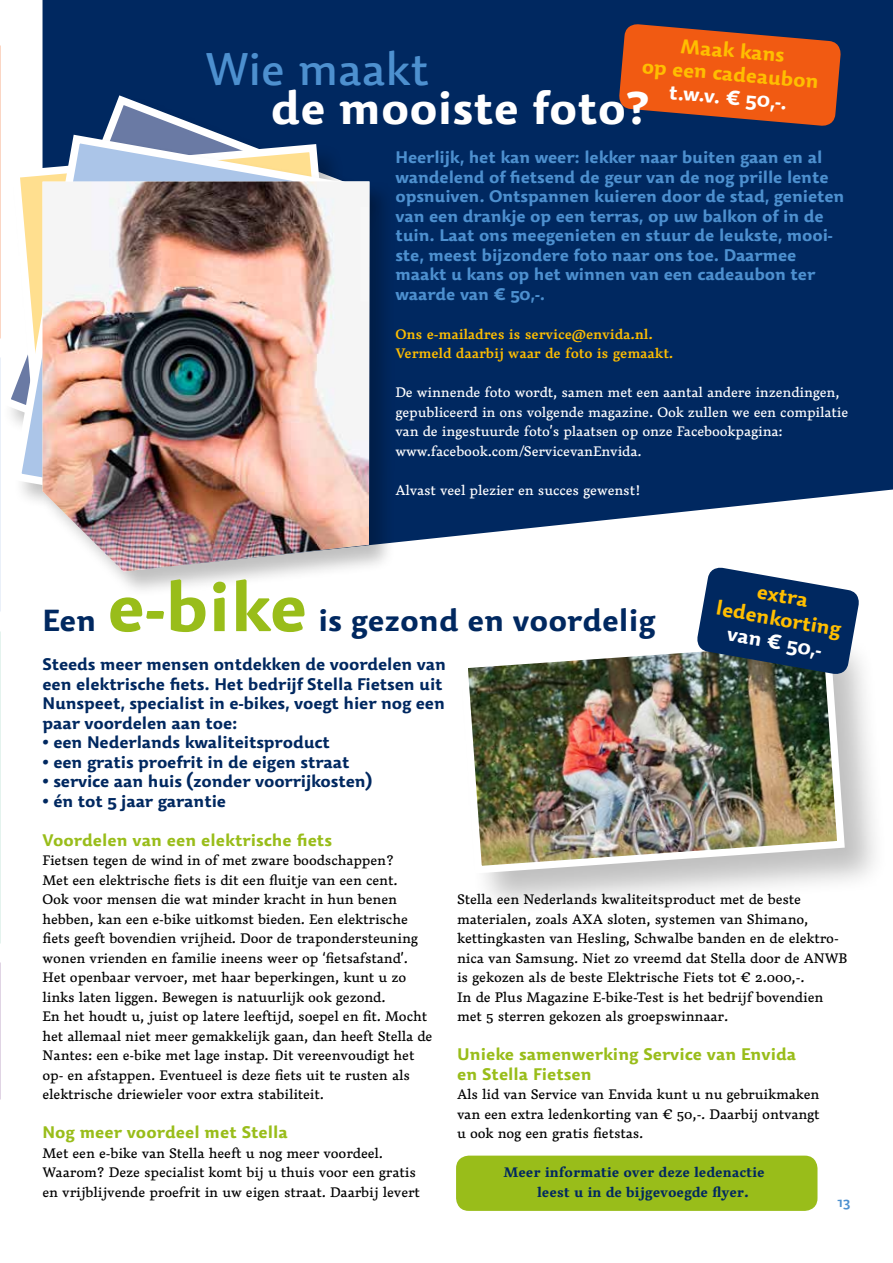
<style>
.page{position:relative;width:893px;height:1263px;background:#fff}
.page>*{position:absolute;margin:0;border:0;box-sizing:border-box;transform-origin:0 0}
.t1{font:700 67.5px "Dederon SDOT";color:#99bd1a}
.t2{font:700 45px "Dederon SDOT";color:#fff}
.t3{font:500 45px "Dederon SDOT";color:#4d90cf}
.t4{font:700 30px "Dederon SDOT";color:#002860}
.t5{font:700 19.8px/23.4px "Dederon SDOT";color:#ffbe00;text-align:center}
.t6{font:700 19.8px "Dederon SDOT";color:#fff}
.t7{font:700 16.5px/19.5px "Dederon SDOT";letter-spacing:-.01em;color:#4d90cf}
.t8{font:700 16.5px/19.5px "Dederon SDOT";letter-spacing:-.01em;color:#002860}
.t9{font:700 16.5px/19.5px "Dederon SDOT";color:#99bd1a}
.t10{font:500 13.5px/19.5px "Dederon DOT";letter-spacing:-.01em;color:#000}
.t11{font:500 13.5px/19.5px "Dederon DOT";letter-spacing:-.01em;color:#fff}
.t12{font:600 13.5px/19.5px "Dederon LOT";letter-spacing:-.01em;color:#ffbe00}
.t13{font:700 13.5px/19.5px "Dederon DOT";letter-spacing:-.01em;color:#002860}
.t14{font:600 13.5px "Dederon SLOT";color:#4d90cf}
</style>
<div class="page">
<div style="left:456px;top:1155px;width:361px;height:56px;background:#99bd1a;border-radius:13px"></div>
<div style="left:43px;top:0;width:850px;height:543px;background:#002860"></div>
<svg style="left:618px;top:23px;width:224px;height:104px;background:#bd4f22"></svg>
<svg style="left:0;top:91px;width:363px;height:409px"></svg>
<svg style="left:9px;top:130px;width:342px;height:371px"></svg>
<div style="left:41px;top:180px;width:355px;height:418px;background:#000;opacity:.25"></div>
<img style="left:43px;top:181px;width:326px;height:390px">
<div style="left:459px;top:634px;width:430px;height:283px;background:#000;opacity:.25"></div>
<img style="left:459px;top:634px;width:390px;height:243px">
<svg style="left:695px;top:567px;width:166px;height:109px"></svg>
<h3 class="t5" style="left:645px;top:31px;width:179px;rotate:5deg">Maak kans<br>op een cadeaubon</h3>
<h3 class="t6" style="left:670px;top:80px;width:120px;rotate:5deg">t.w.v. € 50,-.</h3>
<h2 class="t3" style="left:206px;top:43px;width:225px">Wie maakt</h2>
<h2 class="t2" style="left:271px;top:80px;width:380px">de mooiste foto?</h2>
<p class="t7" style="left:395px;top:147px;width:450px">Heerlijk, het kan weer: lekker naar buiten gaan en al wandelend of fietsend de geur van de nog prille lente opsnuiven. Ontspannen kuieren door de stad, genieten van een drankje op een terras, op uw balkon of in de tuin. Laat ons meegenieten en stuur de leukste, mooi&shy;ste, meest bijzondere foto naar ons toe. Daarmee maakt u kans op het winnen van een cadeaubon ter waarde van € 50,-.</p>
<p class="t12" style="left:395px;top:324px;width:279px">Ons e-mailadres is service@envida.nl.<br>Vermeld daarbij waar de foto is gemaakt.</p>
<p class="t11" style="left:395px;top:382px;width:454px">De winnende foto wordt, samen met een aantal andere inzendingen, gepubliceerd in ons volgende magazine. Ook zullen we een compilatie van de ingestuurde foto’s plaatsen op onze Facebookpagina: www.facebook.com/ServicevanEnvida.</p>
<p class="t11" style="left:395px;top:480px;width:247px">Alvast veel plezier en succes gewenst!</p>
<h3 class="t4" style="left:43px;top:602px;width:55px">Een</h3>
<h1 class="t1" style="left:107px;top:565px;width:202px">e-bike</h1>
<h3 class="t4" style="left:318px;top:602px;width:338px">is gezond en voordelig</h3>
<p class="t8" style="left:43px;top:654px;width:405px">Steeds meer mensen ontdekken de voordelen van een elektrische fiets. Het bedrijf Stella Fietsen uit Nunspeet, specialist in e-bikes, voegt hier nog een paar voordelen aan toe:</p>
<p class="t8" style="left:43px;top:732px;width:289px">• een Nederlands kwaliteitsproduct</p>
<p class="t8" style="left:43px;top:752px;width:309px">• een gratis proefrit in de eigen straat</p>
<p class="t8" style="left:43px;top:771px;width:331px">• service aan huis (zonder voorrijkosten)</p>
<p class="t8" style="left:43px;top:791px;width:185px">• én tot 5 jaar garantie</p>
<h3 class="t5" style="left:723px;top:573px;width:128px;rotate:10deg">extra ledenkorting</h3>
<h3 class="t6" style="left:730px;top:621px;width:97px;rotate:10deg">van € 50,-</h3>
<p class="t9" style="left:43px;top:830px;width:291px">Voordelen van een elektrische fiets</p>
<p class="t10" style="left:43px;top:851px;width:391px">Fietsen tegen de wind in of met zware boodschappen?<br>Met een elektrische fiets is dit een fluitje van een cent.<br>Ook voor mensen die wat minder kracht in hun benen hebben, kan een e-bike uitkomst bieden. Een elektrische fiets geeft bovendien vrijheid. Door de trapondersteuning wonen vrienden en familie ineens weer op ‘fietsafstand’.<br>Het openbaar vervoer, met haar beperkingen, kunt u zo links laten liggen. Bewegen is natuurlijk ook gezond.<br>En het houdt u, juist op latere leeftijd, soepel en fit. Mocht het allemaal niet meer gemakkelijk gaan, dan heeft Stella de Nantes: een e-bike met lage instap. Dit vereenvoudigt het op- en afstappen. Eventueel is deze fiets uit te rusten als elektrische driewieler voor extra stabiliteit.</p>
<p class="t9" style="left:43px;top:1122px;width:247px">Nog meer voordeel met Stella</p>
<p class="t10" style="left:43px;top:1143px;width:379px">Met een e-bike van Stella heeft u nog meer voordeel.<br>Waarom? Deze specialist komt bij u thuis voor een gratis en vrijblijvende proefrit in uw eigen straat. Daarbij levert</p>
<p class="t10" style="left:457px;top:889px;width:392px">Stella een Nederlands kwaliteitsproduct met de beste materialen, zoals AXA sloten, systemen van Shimano, kettingkasten van Hesling, Schwalbe banden en de elektro&shy;nica van Samsung. Niet zo vreemd dat Stella door de ANWB is gekozen als de beste Elektrische Fiets tot € 2.000,-.<br>In de Plus Magazine E-bike-Test is het bedrijf bovendien met 5 sterren gekozen als groepswinnaar.</p>
<p class="t9" style="left:457px;top:1044px;width:341px">Unieke samenwerking Service van Envida en Stella Fietsen</p>
<p class="t10" style="left:457px;top:1085px;width:364px;text-align:justify">Als lid van Service van Envida kunt u nu gebruikmaken van een extra ledenkorting van € 50,-. Daarbij ontvangt u ook nog een gratis fietstas.</p>
<p class="t13" style="left:537px;top:1162px;width:229px;text-indent:-34px">Meer informatie over deze ledenactie leest u in de bijgevoegde flyer.</p>
<p class="t14" style="left:838px;top:1194px;width:14px">13</p>
</div>
